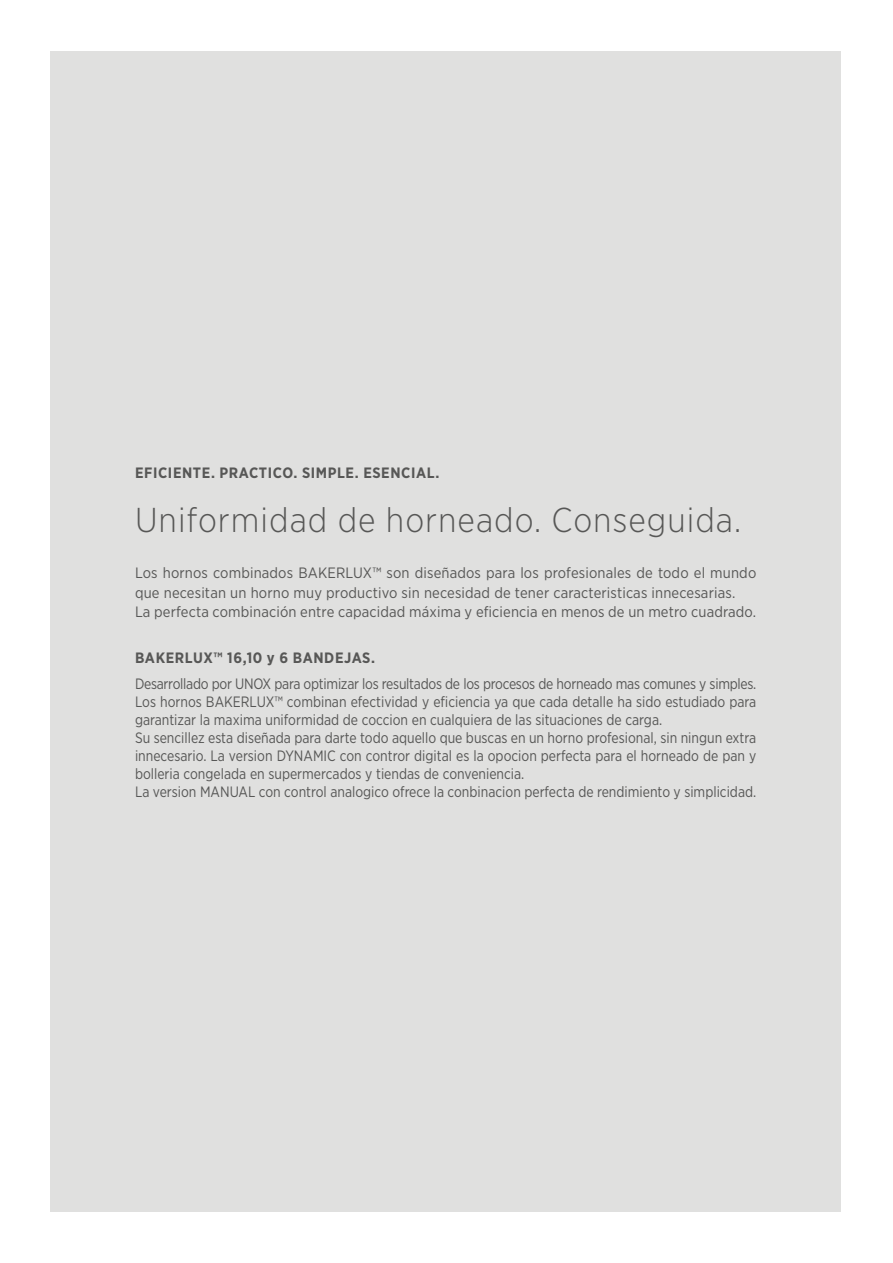
<style>
.page{position:relative;width:893px;height:1263px;background:#fff}
.page>*{position:absolute;margin:0;border:0;box-sizing:border-box;transform-origin:0 0}
.t1{font:300 34.5px "Gotham Narrow";letter-spacing:.03em;color:#575756}
.t2{font:15px/18px "Gotham Narrow";color:#575756;scale:.94 1}
.t3{font:15px/19.5px "Gotham Narrow";color:#575756}
.t4{font:700 15px "Gotham Narrow";letter-spacing:.04em;color:#575756}
</style>
<div class="page">
<div style="left:50px;top:51px;width:791px;height:1161px;background:#e0e0df"></div>
<p class="t4" style="left:135px;top:463px;width:306px">EFICIENTE. PRACTICO. SIMPLE. ESENCIAL.</p>
<h1 class="t1" style="left:135px;top:499px;width:608px">Uniformidad de horneado. Conseguida.</h1>
<p class="t3" style="left:135px;top:563px;width:623px">Los hornos combinados BAKERLUX™ son diseñados para los profesionales de todo el mundo que necesitan un horno muy productivo sin necesidad de tener caracteristicas innecesarias.<br>La perfecta combinación entre capacidad máxima y eficiencia en menos de un metro cuadrado.</p>
<p class="t4" style="left:135px;top:648px;width:242px">BAKERLUX™ 16,10 y 6 BANDEJAS.</p>
<p class="t2" style="left:135px;top:675px;width:662px">Desarrollado por UNOX para optimizar los resultados de los procesos de horneado mas comunes y simples.<br>Los hornos BAKERLUX™ combinan efectividad y eficiencia ya que cada detalle ha sido estudiado para garantizar la maxima uniformidad de coccion en cualquiera de las situaciones de carga.<br>Su sencillez esta diseñada para darte todo aquello que buscas en un horno profesional, sin ningun extra innecesario. La version DYNAMIC con contror digital es la opocion perfecta para el horneado de pan y bolleria congelada en supermercados y tiendas de conveniencia.<br>La version MANUAL con control analogico ofrece la conbinacion perfecta de rendimiento y simplicidad.</p>
</div>
